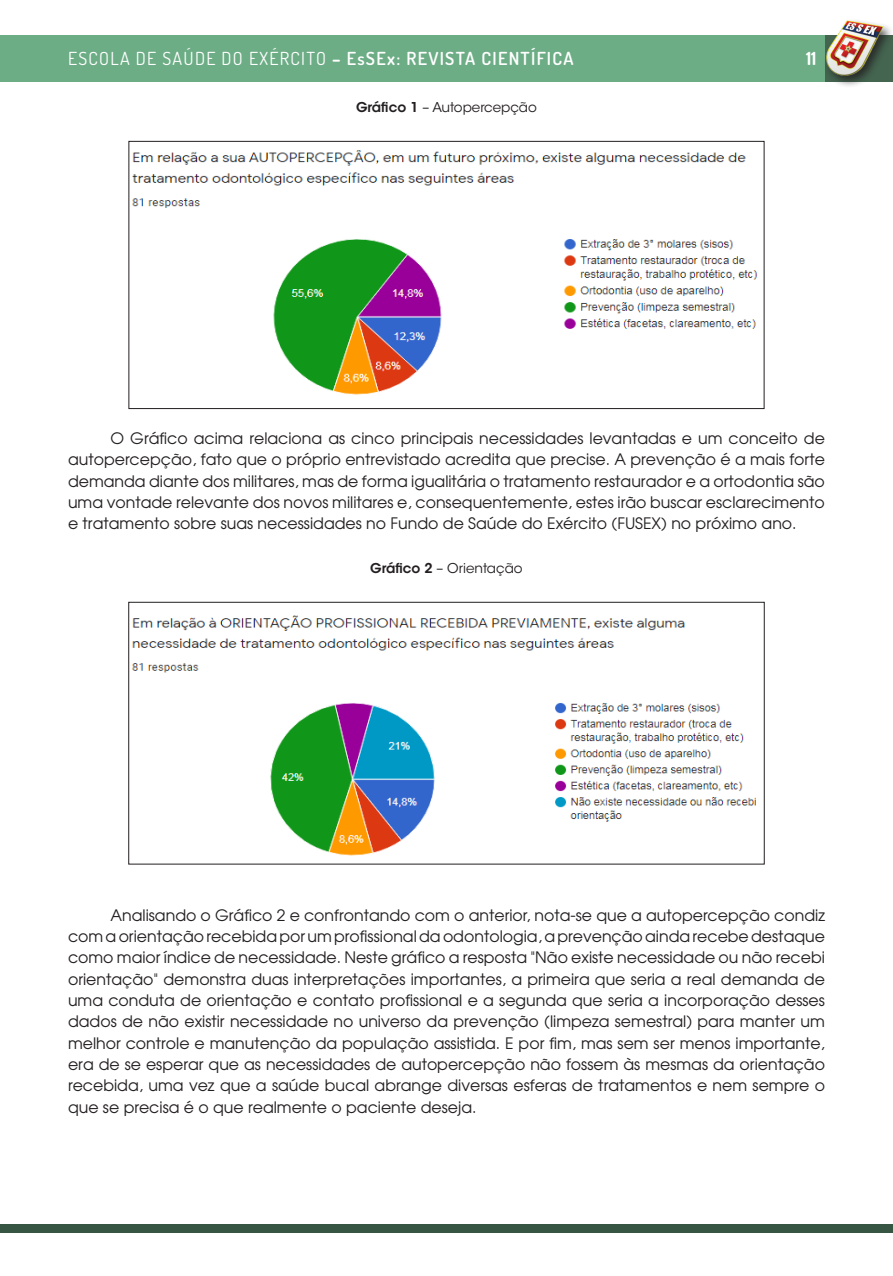
<style>
.page{position:relative;width:893px;height:1276px;background:#fff}
.page>*{position:absolute;margin:0;border:0;box-sizing:border-box;transform-origin:0 0}
.t1{font:18px "Dosis";letter-spacing:.07em;color:#fff}
.t2{font:700 18px "Dosis";color:#fff}
.t3{font:15.75px/21.3px "Avant Garde";color:#231f20;text-align:justify}
.t4{font:13.5px "ITC Avant Garde Std";color:#231f20}
.s1{font-weight:700}
.s2{font-weight:600}
</style>
<div class="page">
<div style="left:0;top:1224px;width:893px;height:8px;background:#375543"></div>
<div style="left:0;top:35px;width:825px;height:47px;background:#6dad86"></div>
<div style="left:823px;top:18px;width:70px;height:70px;background:#231f20;opacity:.81"></div>
<img style="left:823px;top:18px;width:66px;height:65px">
<img style="left:131px;top:150px;width:627px;height:245px">
<div style="left:128px;top:141px;width:636px;height:268px;border:1px solid #231f20"></div>
<img style="left:132px;top:615px;width:624px;height:241px">
<div style="left:128px;top:602px;width:637px;height:262px;border:1px solid #231f20"></div>
<p class="t1" style="left:68px;top:47px;width:507px">ESCOLA DE SAÚDE DO EXÉRCITO <span class="s1">–</span> <span class="s2">EsSEx: REVISTA CIENTÍFICA</span></p>
<p class="t2" style="left:806px;top:47px;width:12px">11</p>
<p class="t4" style="left:356px;top:99px;width:182px"><span class="s2">Gráfico 1</span> – Autopercepção</p>
<p class="t3" style="left:68px;top:427px;width:758px;text-indent:43px">O Gráfico acima relaciona as cinco principais necessidades levantadas e um conceito de autopercepção, fato que o próprio entrevistado acredita que precise. A prevenção é a mais forte demanda diante dos militares, mas de forma igualitária o tratamento restaurador e a ortodontia são uma vontade relevante dos novos militares e, consequentemente, estes irão buscar esclarecimento e tratamento sobre suas necessidades no Fundo de Saúde do Exército (FUSEX) no próximo ano.</p>
<p class="t4" style="left:370px;top:560px;width:154px"><span class="s2">Gráfico 2</span> – Orientação</p>
<p class="t3" style="left:68px;top:904px;width:758px;text-indent:43px">Analisando o Gráfico 2 e confrontando com o anterior, nota-se que a autopercepção condiz com a orientação recebida por um profissional da odontologia, a prevenção ainda recebe destaque como maior índice de necessidade. Neste gráfico a resposta "Não existe necessidade ou não recebi orientação" demonstra duas interpretações importantes, a primeira que seria a real demanda de uma conduta de orientação e contato profissional e a segunda que seria a incorporação desses dados de não existir necessidade no universo da prevenção (limpeza semestral) para manter um melhor controle e manutenção da população assistida. E por fim, mas sem ser menos importante, era de se esperar que as necessidades de autopercepção não fossem às mesmas da orientação recebida, uma vez que a saúde bucal abrange diversas esferas de tratamentos e nem sempre o que se precisa é o que realmente o paciente deseja.</p>
</div>
